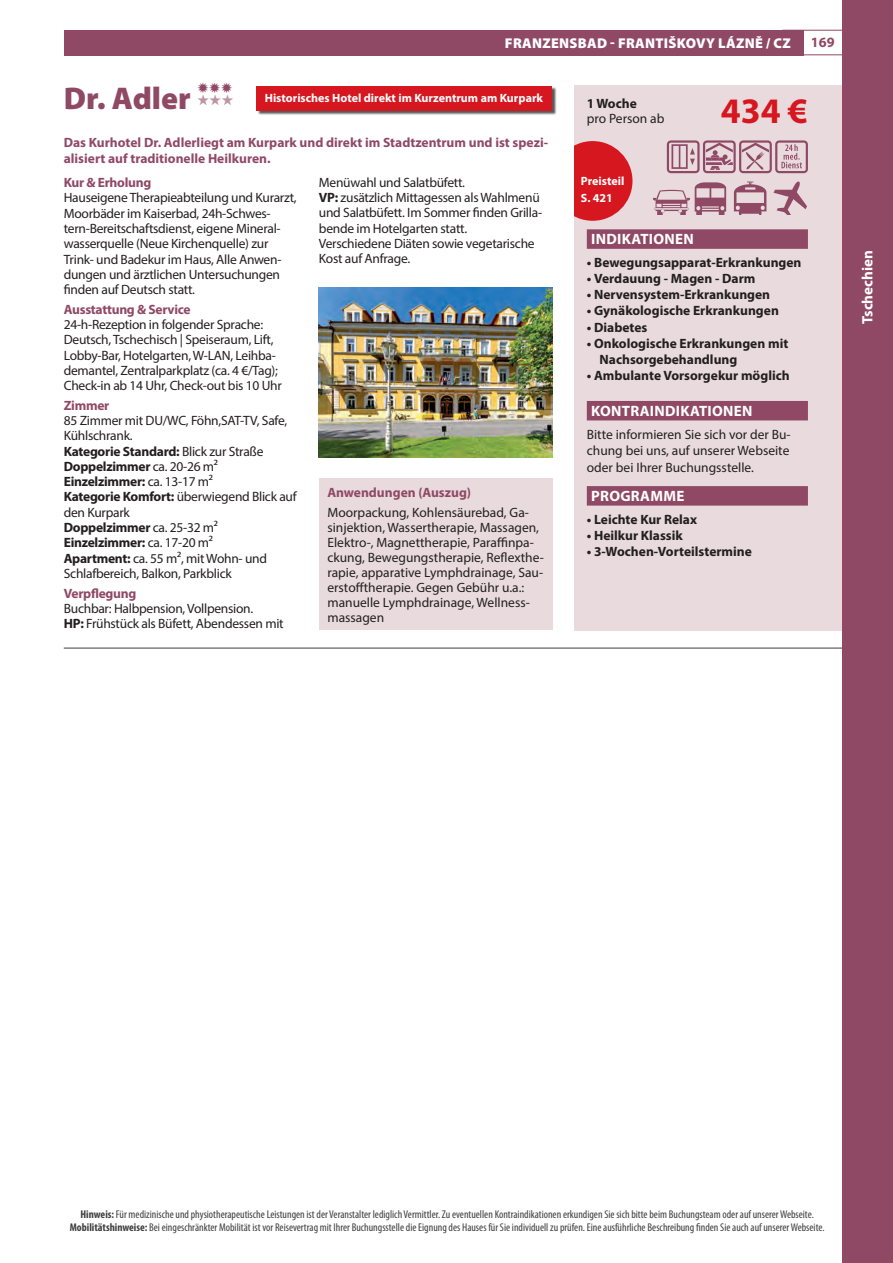
<style>
.page{position:relative;width:893px;height:1263px;background:#fff}
.page>*{position:absolute;margin:0;border:0;box-sizing:border-box;transform-origin:0 0}
.t1{font:700 36px "Myriad Pro";color:#d7171f}
.t2{font:900 31.5px "Myriad Pro";color:#904965}
.t3{font:700 15px "Myriad Pro";letter-spacing:.02em;color:#fff}
.t4{font:700 15px "Myriad Pro";color:#fff}
.t5{font:15px "Zapf Dingbats Std";color:#904965}
.t6{font:15px "Zapf Dingbats Std";color:#bd94a0}
.t7{font:900 14.25px "Myriad Pro";letter-spacing:.02em;color:#fff}
.t8{font:700 14.25px "Myriad Pro";color:#904965}
.t9{font:13.5px/15.3px "Myriad Pro";letter-spacing:-.02em;color:#231f20}
.t10{font:700 13.5px/16.2px "Myriad Pro";color:#231f20}
.t11{font:13.5px/15px "Myriad Pro";color:#231f20}
.t12{font:700 13.5px/16.5px "Myriad Pro";color:#904965}
.t13{font:700 13.5px "Myriad Pro";letter-spacing:-.02em;color:#904965}
.t14{font:700 12px/17.5px "Myriad Pro";color:#fff}
.t15{font:condensed 11.25px/13.5px "Myriad Pro";color:#3e3e3f;text-align:center}
.s1{font-weight:700}
</style>
<div class="page">
<div style="left:64px;top:30px;width:740px;height:25px;background:#904965"></div>
<div style="left:574px;top:85px;width:319px;height:545px;background:#e8dadd"></div>
<hr style="left:64px;top:648px;width:778px;height:1px;background:#3e3e3f">
<div style="left:842px;top:0;width:51px;height:1263px;background:#904965"></div>
<hr style="left:782px;top:30px;width:111px;height:1px;background:#904965">
<hr style="left:782px;top:54px;width:111px;height:1px;background:#904965">
<div style="left:587px;top:229px;width:221px;height:20px;background:#904965"></div>
<div style="left:587px;top:401px;width:221px;height:19px;background:#904965"></div>
<div style="left:587px;top:486px;width:221px;height:20px;background:#904965"></div>
<svg style="left:667px;top:140px;width:96px;height:29px"></svg>
<svg style="left:763px;top:140px;width:45px;height:29px"></svg>
<svg style="left:653px;top:169px;width:27px;height:46px"></svg>
<svg style="left:680px;top:169px;width:39px;height:46px"></svg>
<svg style="left:719px;top:169px;width:40px;height:46px"></svg>
<svg style="left:759px;top:169px;width:49px;height:46px"></svg>
<div style="left:319px;top:479px;width:234px;height:151px;background:#e8dadd"></div>
<div style="left:257px;top:87px;width:299px;height:29px;background:#231f20;opacity:.75"></div>
<div style="left:256px;top:86px;width:295px;height:24px;background:#d7171f"></div>
<img style="left:319px;top:287px;width:234px;height:170px">
<div style="left:553px;top:141px;width:79px;height:80px;background:#d7171f;border-radius:50%"></div>
<div style="left:553px;top:134px;width:21px;height:102px;background:#fff"></div>
<p class="t7" style="left:505px;top:34px;width:287px">FRANZENSBAD - FRANTIŠKOVY LÁZNĚ / CZ</p>
<p class="t8" style="left:811px;top:33px;width:25px">169</p>
<h2 class="t2" style="left:64px;top:78px;width:128px">Dr. Adler</h2>
<p class="t5" style="left:197px;top:80px;width:37px">✹✹✹</p>
<p class="t12" style="left:64px;top:133px;width:486px">Das Kurhotel Dr. Adlerliegt am Kurpark und direkt im Stadtzentrum und ist spezi&shy;alisiert auf traditionelle Heilkuren.</p>
<p class="t13" style="left:64px;top:174px;width:89px">Kur &amp; Erholung</p>
<p class="t9" style="left:64px;top:190px;width:234px">Hauseigene Therapieabteilung und Kurarzt, Moorbäder im Kaiserbad, 24h-Schwes&shy;tern-Bereitschaftsdienst, eigene Mineral&shy;wasserquelle (Neue Kirchenquelle) zur Trink- und Badekur im Haus, Alle Anwen&shy;dungen und ärztlichen Untersuchungen finden auf Deutsch statt.</p>
<p class="t13" style="left:64px;top:300px;width:128px">Ausstattung &amp; Service</p>
<p class="t9" style="left:64px;top:317px;width:220px">24-h-Rezeption in folgender Sprache:<br>Deutsch, Tschechisch | Speiseraum, Lift, Lobby-Bar, Hotelgarten, W-LAN, Leihba&shy;demantel, Zentralparkplatz (ca. 4 €/Tag); Check-in ab 14 Uhr, Check-out bis 10 Uhr</p>
<p class="t12" style="left:64px;top:396px;width:47px">Zimmer</p>
<p class="t9" style="left:64px;top:413px;width:234px">85 Zimmer mit DU/WC, Föhn,SAT-TV, Safe,<br>Kühlschrank.<br><span class="s1">Kategorie Standard:</span> Blick zur Straße<br><span class="s1">Doppelzimmer</span> ca. 20-26 m²<br><span class="s1">Einzelzimmer:</span> ca. 13-17 m²<br><span class="s1">Kategorie Komfort:</span> überwiegend Blick auf den Kurpark<br><span class="s1">Doppelzimmer</span> ca. 25-32 m²<br><span class="s1">Einzelzimmer:</span> ca. 17-20 m²<br><span class="s1">Apartment:</span> ca. 55 m², mit Wohn- und<br>Schlafbereich, Balkon, Parkblick</p>
<p class="t13" style="left:64px;top:584px;width:74px">Verpflegung</p>
<p class="t9" style="left:64px;top:600px;width:221px">Buchbar: Halbpension, Vollpension.<br><span class="s1">HP:</span> Frühstück als Büfett, Abendessen mit</p>
<p class="t14" style="left:265px;top:89px;width:280px">Historisches Hotel direkt im Kurzentrum am Kurpark</p>
<p class="t6" style="left:197px;top:93px;width:38px">★★★</p>
<p class="t10" style="left:587px;top:95px;width:52px">1 Woche</p>
<p class="t11" style="left:587px;top:111px;width:79px">pro Person ab</p>
<h1 class="t1" style="left:721px;top:87px;width:89px">434 €</h1>
<p class="t14" style="left:581px;top:171px;width:45px">Preisteil<br>S. 421</p>
<p class="t9" style="left:319px;top:174px;width:225px">Menüwahl und Salatbüfett.<br><span class="s1">VP:</span> zusätzlich Mittagessen als Wahlmenü und Salatbüfett. Im Sommer finden Grilla&shy;bende im Hotelgarten statt.<br>Verschiedene Diäten sowie vegetarische Kost auf Anfrage.</p>
<p class="t3" style="left:591px;top:229px;width:104px">INDIKATIONEN</p>
<p class="t10" style="left:587px;top:254px;width:216px">• Bewegungsapparat-Erkrankungen</p>
<p class="t10" style="left:587px;top:270px;width:170px">• Verdauung - Magen - Darm</p>
<p class="t10" style="left:587px;top:286px;width:185px">• Nervensystem-Erkrankungen</p>
<p class="t10" style="left:587px;top:302px;width:194px">• Gynäkologische Erkrankungen</p>
<p class="t10" style="left:587px;top:318px;width:62px">• Diabetes</p>
<p class="t10" style="left:600px;top:335px;width:190px;text-indent:-13px">• Onkologische Erkrankungen mit<br>Nachsorgebehandlung</p>
<p class="t10" style="left:587px;top:367px;width:204px">• Ambulante Vorsorgekur möglich</p>
<p class="t3" style="left:591px;top:401px;width:163px">KONTRAINDIKATIONEN</p>
<p class="t9" style="left:587px;top:426px;width:205px;line-height:16.5px;text-align:justify">Bitte informieren Sie sich vor der Bu&shy;chung bei uns, auf unserer Webseite oder bei Ihrer Buchungsstelle.</p>
<p class="t3" style="left:591px;top:486px;width:95px">PROGRAMME</p>
<p class="t10" style="left:587px;top:510px;width:112px">• Leichte Kur Relax</p>
<p class="t10" style="left:587px;top:527px;width:97px">• Heilkur Klassik</p>
<p class="t10" style="left:587px;top:543px;width:167px">• 3-Wochen-Vorteilstermine</p>
<p class="t12" style="left:327px;top:484px;width:145px">Anwendungen (Auszug)</p>
<p class="t11" style="left:327px;top:504px;width:218px">Moorpackung, Kohlensäurebad, Ga&shy;sinjektion, Wassertherapie, Massagen, Elektro-, Magnettherapie, Paraffinpa&shy;ckung, Bewegungstherapie, Reflexthe&shy;rapie, apparative Lymphdrainage, Sau&shy;erstofftherapie. Gegen Gebühr u.a.: manuelle Lymphdrainage, Wellness&shy;massagen</p>
<p class="t4" style="left:858px;top:324px;width:75px;rotate:-90deg">Tschechien</p>
<p class="t15" style="left:70px;top:1207px;width:756px"><span class="s1">Hinweis:</span> Für medizinische und physiotherapeutische Leistungen ist der Veranstalter lediglich Vermittler. Zu eventuellen Kontraindikationen erkundigen Sie sich bitte beim Buchungsteam oder auf unserer Webseite.<br><span class="s1">Mobilitätshinweise:</span> Bei eingeschränkter Mobilität ist vor Reisevertrag mit Ihrer Buchungsstelle die Eignung des Hauses für Sie individuell zu prüfen. Eine ausführliche Beschreibung finden Sie auch auf unserer Webseite.</p>
</div>
